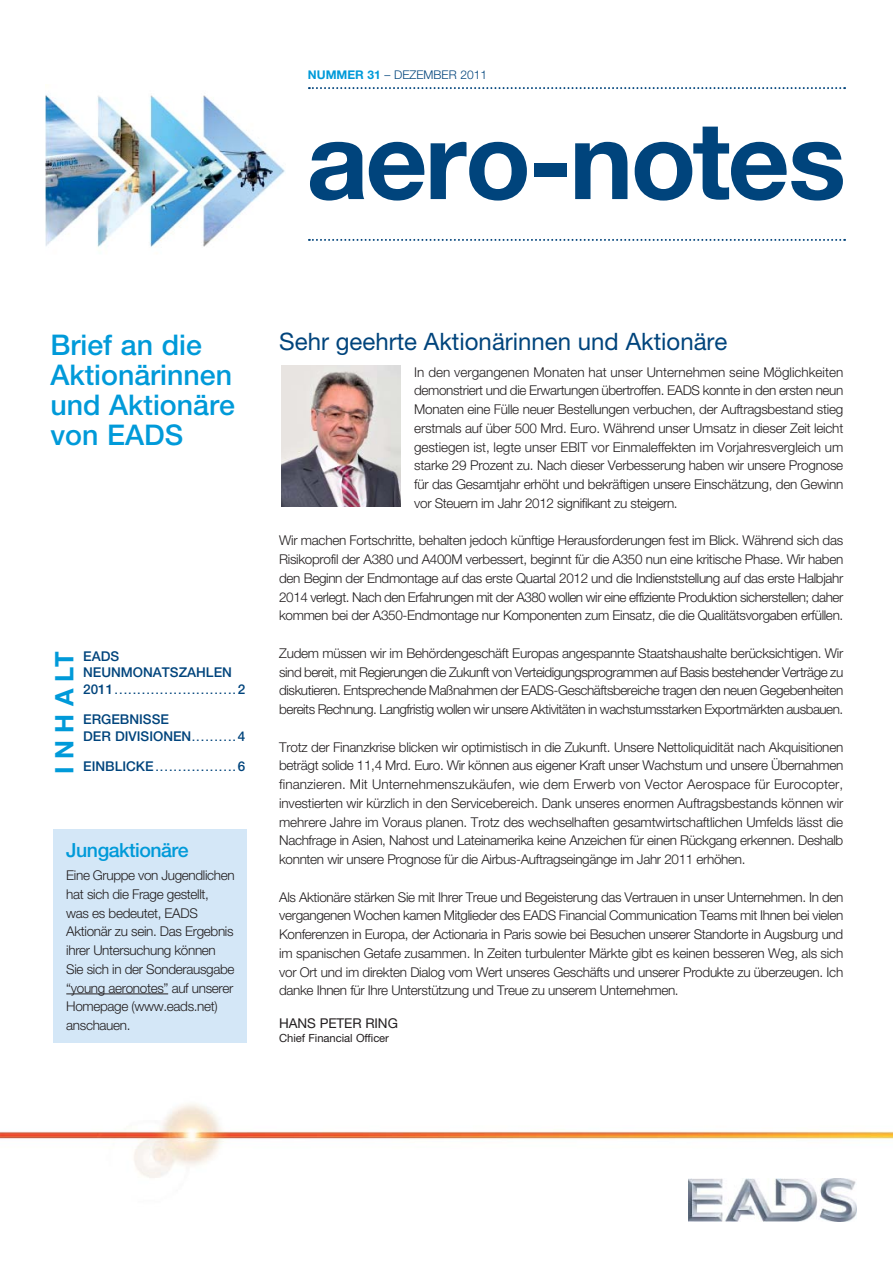
<style>
.page{position:relative;width:893px;height:1263px;background:#fff}
.page>*{position:absolute;margin:0;border:0;box-sizing:border-box;transform-origin:0 0}
.t1{font:700 107.85px "Helvetica Neue";letter-spacing:-.025em;color:#00447c}
.t2{font:500 28.5px/30px "Helvetica Neue";color:#009ad9}
.t3{font:700 25.5px "Helvetica Neue";color:#009ad9}
.t4{font:24px "Helvetica Neue";color:#00447c}
.t5{font:500 19.5px "Helvetica Neue";letter-spacing:-.025em;color:#009ad9}
.t6{font:300 13.5px/18.8px "Helvetica Neue";letter-spacing:-.025em;color:#231f20;text-align:justify}
.t7{font:500 13.5px/16.5px "Helvetica Neue";color:#00447c}
.t8{font:13.5px "Helvetica Neue";letter-spacing:-.005em;color:#231f20}
.t9{font:300 12px "Helvetica Neue";color:#00447c}
.t10{font:11.25px "Helvetica Neue";letter-spacing:-.005em;color:#231f20}
.t11{font:500 10.5px "Helvetica Neue";color:#00447c}
.s1{font-weight:700;color:#009ad9}
.s2{font-size:13.5px}
.s3{font-size:10.5px}
</style>
<div class="page">
<img style="left:0;top:1104px;width:893px;height:118px">
<img style="left:688px;top:1179px;width:168px;height:42px">
<svg style="left:309px;top:87px;width:536px;height:2px"></svg>
<svg style="left:309px;top:239px;width:536px;height:2px"></svg>
<img style="left:45px;top:95px;width:240px;height:152px">
<img style="left:282px;top:366px;width:119px;height:140px">
<div style="left:53px;top:829px;width:194px;height:214px;background:#d4e7f7"></div>
<hr style="left:66px;top:994px;width:102px;height:1px;background:#231f20">
<p class="t9" style="left:308px;top:70px;width:181px"><span class="s1">NUMMER 31</span> – DEZEMBER 2011</p>
<h1 class="t1" style="left:306px;top:122px;width:541px">aero-notes</h1>
<h2 class="t2" style="left:50px;top:332px;width:186px">Brief an die<br>Aktionärinnen und Aktionäre von EADS</h2>
<h3 class="t4" style="left:279px;top:333px;width:450px">Sehr geehrte Aktionärinnen und Aktionäre</h3>
<p class="t6" style="left:414px;top:364px;width:431px">In den vergangenen Monaten hat unser Unternehmen seine Möglichkeiten demonstriert und die Erwartungen übertroffen. EADS konnte in den ersten neun Monaten eine Fülle neuer Bestellungen verbuchen, der Auftragsbestand stieg erstmals auf über 500 Mrd. Euro. Während unser Umsatz in dieser Zeit leicht gestiegen ist, legte unser EBIT vor Einmaleffekten im Vorjahresvergleich um starke 29 Prozent zu. Nach dieser Verbesserung haben wir unsere Prognose für das Gesamtjahr erhöht und bekräftigen unsere Einschätzung, den Gewinn vor Steuern im Jahr 2012 signifikant zu steigern.</p>
<p class="t6" style="left:279px;top:533px;width:566px">Wir machen Fortschritte, behalten jedoch künftige Herausforderungen fest im Blick. Während sich das Risikoprofil der A380 und A400M verbessert, beginnt für die A350 nun eine kritische Phase. Wir haben den Beginn der Endmontage auf das erste Quartal 2012 und die Indienststellung auf das erste Halbjahr 2014 verlegt. Nach den Erfahrungen mit der A380 wollen wir eine effiziente Produktion sicherstellen; daher kommen bei der A350-Endmontage nur Komponenten zum Einsatz, die die Qualitätsvorgaben erfüllen.</p>
<p class="t6" style="left:279px;top:645px;width:566px">Zudem müssen wir im Behördengeschäft Europas angespannte Staatshaushalte berücksichtigen. Wir sind bereit, mit Regierungen die Zukunft von Verteidigungsprogrammen auf Basis bestehender Verträge zu diskutieren. Entsprechende Maßnahmen der EADS-Geschäftsbereiche tragen den neuen Gegebenheiten bereits Rechnung. Langfristig wollen wir unsere Aktivitäten in wachstumsstarken Exportmärkten ausbauen.</p>
<p class="t6" style="left:279px;top:739px;width:566px">Trotz der Finanzkrise blicken wir optimistisch in die Zukunft. Unsere Nettoliquidität nach Akquisitionen beträgt solide 11,4 Mrd. Euro. Wir können aus eigener Kraft unser Wachstum und unsere Übernahmen finanzieren. Mit Unternehmenszukäufen, wie dem Erwerb von Vector Aerospace für Eurocopter, investierten wir kürzlich in den Servicebereich. Dank unseres enormen Auftragsbestands können wir mehrere Jahre im Voraus planen. Trotz des wechselhaften gesamtwirtschaftlichen Umfelds lässt die Nachfrage in Asien, Nahost und Lateinamerika keine Anzeichen für einen Rückgang erkennen. Deshalb konnten wir unsere Prognose für die Airbus-Auftragseingänge im Jahr 2011 erhöhen.</p>
<p class="t6" style="left:279px;top:889px;width:566px">Als Aktionäre stärken Sie mit Ihrer Treue und Begeisterung das Vertrauen in unser Unternehmen. In den vergangenen Wochen kamen Mitglieder des EADS Financial Communication Teams mit Ihnen bei vielen Konferenzen in Europa, der Actionaria in Paris sowie bei Besuchen unserer Standorte in Augsburg und im spanischen Getafe zusammen. In Zeiten turbulenter Märkte gibt es keinen besseren Weg, als sich vor Ort und im direkten Dialog vom Wert unseres Geschäfts und unserer Produkte zu überzeugen. Ich danke Ihnen für Ihre Unterstützung und Treue zu unserem Unternehmen.</p>
<p class="t8" style="left:279px;top:1019px;width:120px">HANS PETER RING</p>
<p class="t10" style="left:279px;top:1034px;width:111px">Chief Financial Officer</p>
<h3 class="t3" style="left:55px;top:774px;width:124px;rotate:-90deg">I N H A LT</h3>
<p class="t7" style="left:83px;top:649px;width:150px">EADS<br>NEUNMONATSZAHLEN</p>
<p class="t11" style="left:83px;top:686px;width:163px"><span class="s2">2011</span> ...........................<span class="s2">2</span></p>
<p class="t7" style="left:83px;top:713px;width:163px">ERGEBNISSE<br>DER DIVISIONEN <span class="s3">..........</span> 4</p>
<p class="t11" style="left:83px;top:764px;width:163px"><span class="s2">EINBLICKE</span> ..................<span class="s2">6</span></p>
<h3 class="t5" style="left:66px;top:843px;width:124px">Jungaktionäre</h3>
<p class="t6" style="left:66px;top:867px;width:170px;text-align:left">Eine Gruppe von Jugendlichen hat sich die Frage gestellt, was es bedeutet, EADS<br>Aktionär zu sein. Das Ergebnis ihrer Untersuchung können<br>Sie sich in der Sonderausgabe “young aeronotes” auf unserer<br>Homepage (www.eads.net) anschauen.</p>
</div>
